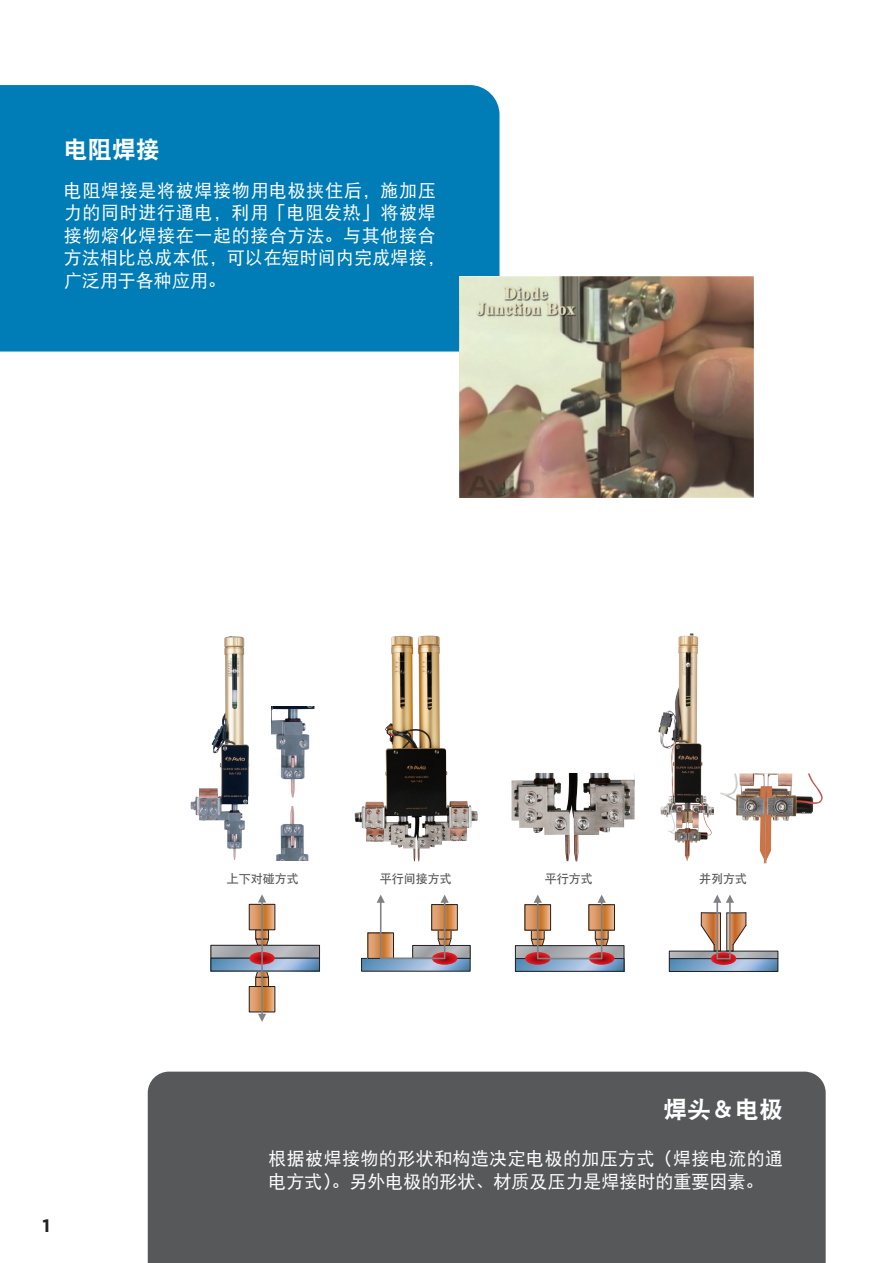
<style>
.page{position:relative;width:893px;height:1263px;background:#fff}
.page>*{position:absolute;margin:0;border:0;box-sizing:border-box;transform-origin:0 0}
.t1{font:24px "DF Hei GB W9";color:#fff}
.t2{font:18px/22.5px "DF Hei GB W5";letter-spacing:.025em;color:#fff}
.t3{font:700 18px "Gotham";color:#231f20}
.t4{font:12px "DF Hei GB W7";color:#57585a}
</style>
<div class="page">
<div style="left:0;top:85px;width:499px;height:266px;background:#007cb6"></div>
<div style="left:148px;top:1071px;width:678px;height:192px;background:#57585a"></div>
<img style="left:720px;top:773px;width:103px;height:90px">
<img style="left:511px;top:773px;width:124px;height:89px">
<img style="left:191px;top:636px;width:51px;height:224px">
<img style="left:361px;top:636px;width:65px;height:176px">
<img style="left:658px;top:633px;width:32px;height:176px">
<svg style="left:590px;top:906px;width:23px;height:22px"></svg>
<div style="left:588px;top:904px;width:27px;height:26px;border:1px solid #231f20"></div>
<div style="left:515px;top:958px;width:109px;height:14px;border:1px solid #231f20"></div>
<svg style="left:527px;top:906px;width:22px;height:22px"></svg>
<div style="left:525px;top:904px;width:26px;height:26px;border:1px solid #231f20"></div>
<svg style="left:534px;top:894px;width:8px;height:9px"></svg>
<svg style="left:598px;top:894px;width:8px;height:9px"></svg>
<svg style="left:437px;top:930px;width:15px;height:15px"></svg>
<svg style="left:433px;top:906px;width:23px;height:22px"></svg>
<div style="left:431px;top:904px;width:27px;height:26px;border:1px solid #231f20"></div>
<svg style="left:414px;top:947px;width:54px;height:5px"></svg>
<div style="left:412px;top:945px;width:58px;height:14px;border:1px solid #231f20"></div>
<div style="left:361px;top:958px;width:109px;height:13px;border:1px solid #231f20"></div>
<svg style="left:370px;top:935px;width:22px;height:17px"></svg>
<div style="left:368px;top:933px;width:26px;height:26px;border:1px solid #231f20"></div>
<svg style="left:255px;top:931px;width:14px;height:14px"></svg>
<div style="left:255px;top:929px;width:14px;height:10px;border:1px solid #231f20"></div>
<svg style="left:251px;top:906px;width:22px;height:22px"></svg>
<div style="left:249px;top:904px;width:26px;height:26px;border:1px solid #231f20"></div>
<svg style="left:255px;top:971px;width:14px;height:14px"></svg>
<div style="left:255px;top:977px;width:14px;height:10px;border:1px solid #231f20"></div>
<svg style="left:251px;top:988px;width:22px;height:22px"></svg>
<div style="left:249px;top:986px;width:26px;height:26px;border:1px solid #231f20"></div>
<svg style="left:213px;top:947px;width:105px;height:9px"></svg>
<div style="left:211px;top:945px;width:109px;height:13px;border:1px solid #231f20"></div>
<svg style="left:213px;top:960px;width:105px;height:9px"></svg>
<div style="left:211px;top:958px;width:109px;height:13px;border:1px solid #231f20"></div>
<svg style="left:671px;top:965px;width:105px;height:5px"></svg>
<div style="left:669px;top:958px;width:109px;height:14px;border:1px solid #231f20"></div>
<svg style="left:713px;top:894px;width:21px;height:9px"></svg>
<svg style="left:249px;top:952px;width:26px;height:12px"></svg>
<hr style="left:261px;top:897px;width:2px;height:122px;background:#808285">
<svg style="left:258px;top:894px;width:8px;height:8px"></svg>
<svg style="left:258px;top:1014px;width:8px;height:8px"></svg>
<svg style="left:362px;top:952px;width:108px;height:19px;background:#9795a9"></svg>
<svg style="left:515px;top:930px;width:109px;height:41px"></svg>
<hr style="left:380px;top:897px;width:1px;height:61px;background:#808285">
<svg style="left:377px;top:894px;width:8px;height:9px"></svg>
<svg style="left:440px;top:894px;width:9px;height:9px"></svg>
<hr style="left:381px;top:957px;width:64px;height:2px;background:#808285">
<hr style="left:444px;top:897px;width:1px;height:61px;background:#808285">
<hr style="left:537px;top:897px;width:2px;height:61px;background:#808285">
<hr style="left:601px;top:897px;width:1px;height:61px;background:#808285">
<hr style="left:538px;top:958px;width:64px;height:1px;background:#808285">
<svg style="left:669px;top:912px;width:109px;height:53px"></svg>
<hr style="left:716px;top:899px;width:2px;height:59px;background:#808285">
<hr style="left:729px;top:899px;width:2px;height:60px;background:#808285">
<img style="left:272px;top:706px;width:43px;height:91px">
<img style="left:276px;top:806px;width:33px;height:55px">
<img style="left:459px;top:276px;width:294px;height:222px">
<h1 class="t1" style="left:64px;top:136px;width:97px">电阻焊接</h1>
<p class="t2" style="left:64px;top:179px;width:382px">电阻焊接是将被焊接物用电极挟住后，施加压力的同时进行通电，利用「电阻发热」将被焊接物熔化焊接在一起的接合方法。与其他接合方法相比总成本低，可以在短时间内完成焊接，广泛用于各种应用。</p>
<p class="t3" style="left:43px;top:1215px;width:9px">1</p>
<p class="t4" style="left:227px;top:872px;width:73px">上下对碰方式</p>
<p class="t4" style="left:380px;top:872px;width:74px">平行间接方式</p>
<p class="t4" style="left:545px;top:872px;width:49px">平行方式</p>
<p class="t4" style="left:699px;top:872px;width:49px">并列方式</p>
<h1 class="t1" style="left:663px;top:1096px;width:121px">焊头＆电极</h1>
<p class="t2" style="left:268px;top:1147px;width:516px">根据被焊接物的形状和构造决定电极的加压方式（焊接电流的通电方式）。另外电极的形状、材质及压力是焊接时的重要因素。</p>
</div>
